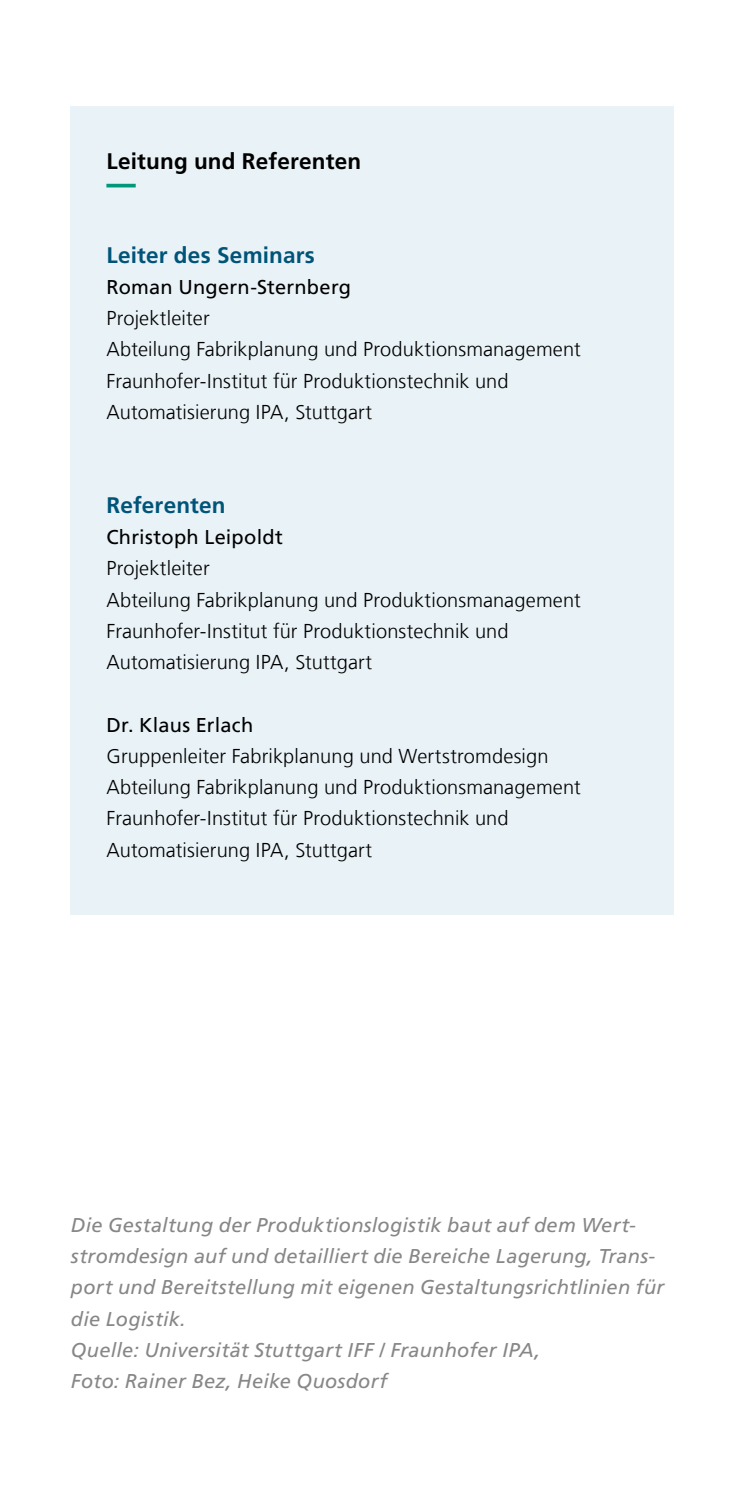
<style>
.page{position:relative;width:745px;height:1489px;background:#fff}
.page>*{position:absolute;margin:0;border:0;box-sizing:border-box;transform-origin:0 0}
.t1{font:700 22.5px "Frutiger LT Com";letter-spacing:.01em;color:#005478}
.t2{font:700 22.5px "Frutiger LT Com";letter-spacing:.01em;color:#000}
.t3{font:300 20px/31.2px "Frutiger LT Com";letter-spacing:.005em;color:#000}
.t4{font:italic 20px/31.2px "Frutiger LT Com";letter-spacing:.015em;color:#878787}
.t5{font:20px "Frutiger LT Com";letter-spacing:.01em;color:#000}
</style>
<div class="page">
<div style="left:71px;top:106px;width:602px;height:808px;background:#e9f2f7"></div>
<svg style="left:106px;top:184px;width:30px;height:3px"></svg>
<p class="t2" style="left:106px;top:148px;width:256px">Leitung und Referenten</p>
<p class="t1" style="left:106px;top:242px;width:210px">Leiter des Seminars</p>
<p class="t5" style="left:106px;top:275px;width:246px">Roman Ungern-Sternberg</p>
<p class="t3" style="left:106px;top:303px;width:475px">Projektleiter<br>Abteilung Fabrikplanung und Produktionsmanagement Fraunhofer-Institut für Produktionstechnik und Automatisierung IPA, Stuttgart</p>
<p class="t1" style="left:106px;top:492px;width:121px">Referenten</p>
<p class="t5" style="left:106px;top:525px;width:178px">Christoph Leipoldt</p>
<p class="t3" style="left:106px;top:553px;width:475px">Projektleiter<br>Abteilung Fabrikplanung und Produktionsmanagement Fraunhofer-Institut für Produktionstechnik und Automatisierung IPA, Stuttgart</p>
<p class="t5" style="left:106px;top:713px;width:148px">Dr. Klaus Erlach</p>
<p class="t3" style="left:106px;top:740px;width:475px">Gruppenleiter Fabrikplanung und Wertstromdesign Abteilung Fabrikplanung und Produktionsmanagement Fraunhofer-Institut für Produktionstechnik und Automatisierung IPA, Stuttgart</p>
<p class="t4" style="left:71px;top:1209px;width:594px">Die Gestaltung der Produktionslogistik baut auf dem Wert&shy;stromdesign auf und detailliert die Bereiche Lagerung, Trans&shy;port und Bereitstellung mit eigenen Gestaltungsrichtlinien für die Logistik.<br>Quelle: Universität Stuttgart IFF / Fraunhofer IPA,<br>Foto: Rainer Bez, Heike Quosdorf</p>
</div>
